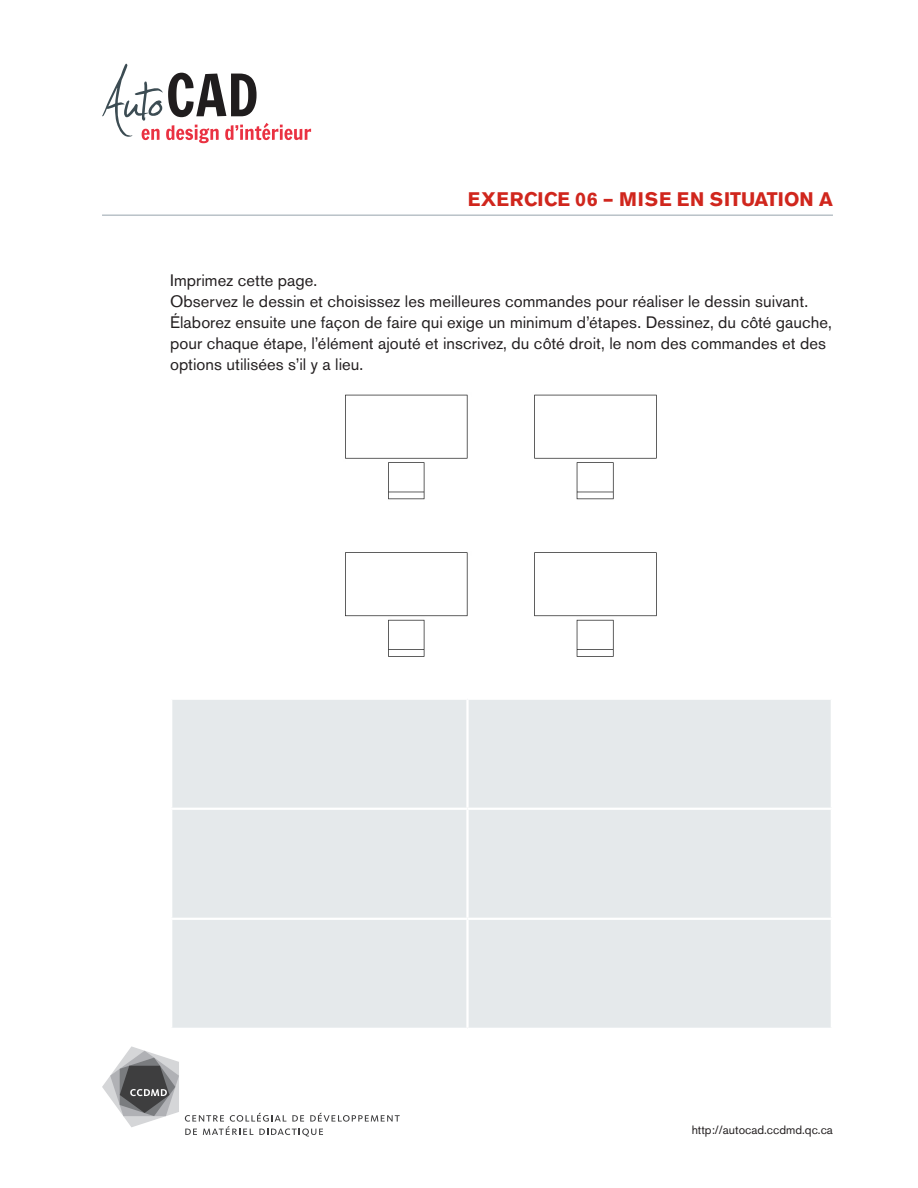
<style>
.page{position:relative;width:918px;height:1188px;background:#fff}
.page>*{position:absolute;margin:0;border:0;box-sizing:border-box;transform-origin:0 0}
.B_titre_du_doc{font:700 19.5px "Akzidenz Grotesk BE";letter-spacing:.02em;color:#d0261d}
._01_tx{font:16.5px/21px "Akzidenz Grotesk BE";letter-spacing:.005em;color:#231f20}
.t1{font:12px "Akzidenz Grotesk BE";color:#231f20}
</style>
<div class="page">
<svg style="left:102px;top:64px;width:209px;height:79px"></svg>
<svg style="left:185px;top:1113px;width:215px;height:24px"></svg>
<svg style="left:102px;top:1046px;width:77px;height:81px"></svg>
<hr style="left:102px;top:214px;width:731px;height:2px;background:#b9c2c8">
<img style="left:345px;top:394px;width:312px;height:263px">
<div style="left:172px;top:700px;width:659px;height:328px;background:#e5e9eb"></div>
<hr style="left:466px;top:700px;width:3px;height:108px;background:#fff">
<hr style="left:170px;top:808px;width:298px;height:2px;background:#fff">
<hr style="left:468px;top:808px;width:365px;height:2px;background:#fff">
<hr style="left:466px;top:810px;width:3px;height:108px;background:#fff">
<hr style="left:170px;top:918px;width:298px;height:2px;background:#fff">
<hr style="left:468px;top:918px;width:365px;height:2px;background:#fff">
<hr style="left:466px;top:920px;width:3px;height:108px;background:#fff">
<p class="B_titre_du_doc" style="left:468px;top:188px;width:366px">EXERCICE 06 – MISE EN SITUATION A</p>
<p class="_01_tx" style="left:170px;top:270px;width:663px">Imprimez cette page.<br>Observez le dessin et choisissez les meilleures commandes pour réaliser le dessin suivant.<br>Élaborez ensuite une façon de faire qui exige un minimum d’étapes. Dessinez, du côté gauche, pour chaque étape, l’élément ajouté et inscrivez, du côté droit, le nom des commandes et des options utilisées s’il y a lieu.</p>
<p class="t1" style="left:692px;top:1123px;width:143px">http://autocad.ccdmd.qc.ca</p>
</div>
